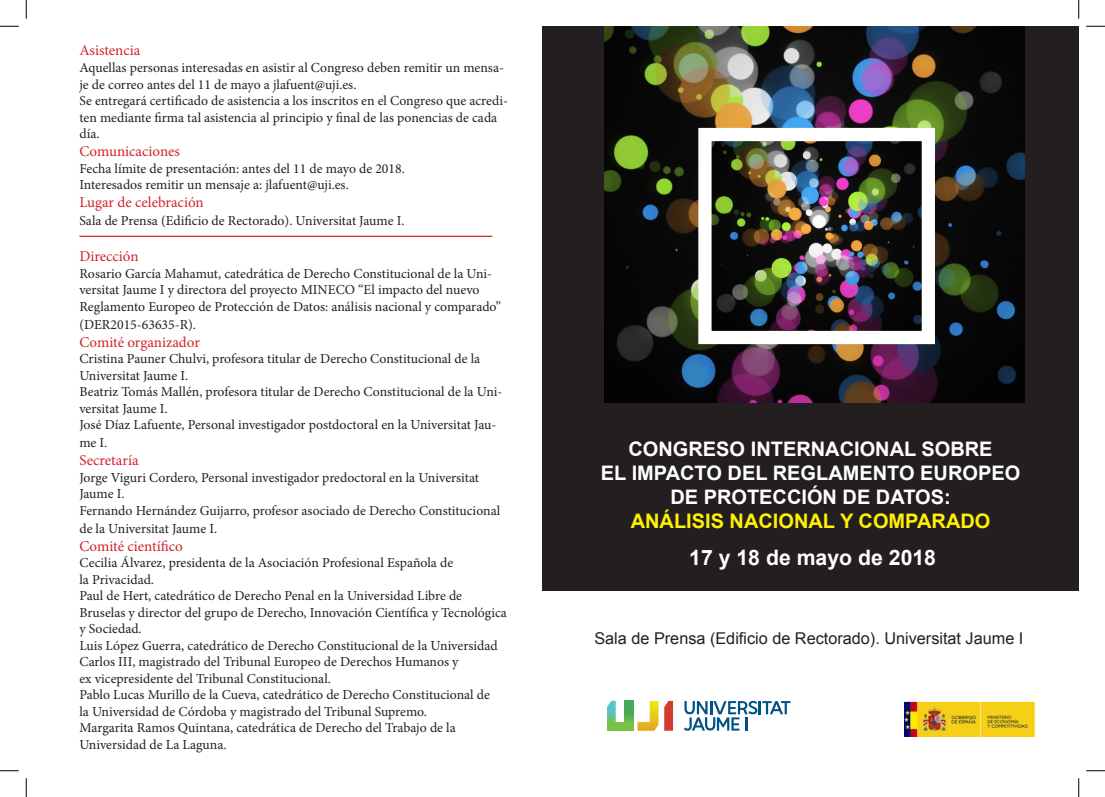
<style>
.page{position:relative;width:1105px;height:797px;background:#fff}
.page>*{position:absolute;margin:0;border:0;box-sizing:border-box;transform-origin:0 0}
.t1{font:24.75px "Arial";color:#fff}
.t2{font:700 23.38px/28px "Arial";color:#fff;text-align:center}
.t3{font:700 23.38px "Arial";color:#ffee01}
.t4{font:700 21.25px "Arial";color:#fff}
.t5{font:700 20px "Arial";color:#fff}
.t6{font:700 20px "Arial";color:#fff101}
.t7{font:17px "Arial";color:#231f20}
.t8{font:16.25px "Arial";color:#231f20}
.t9{font:15px "Minion Pro";color:#d1232a}
.t10{font:13.75px/16.5px "Minion Pro";color:#231f20}
</style>
<div class="page">
<div style="left:542px;top:26px;width:537px;height:381px;background:#231f20"></div>
<img style="left:604px;top:26px;width:421px;height:377px">
<img style="left:712px;top:142px;width:209px;height:188px">
<div style="left:698px;top:128px;width:237px;height:216px;border:13px solid #fff"></div>
<svg style="left:664px;top:701px;width:9px;height:29px"></svg>
<svg style="left:607px;top:701px;width:9px;height:21px"></svg>
<svg style="left:624px;top:701px;width:9px;height:21px"></svg>
<div style="left:607px;top:722px;width:26px;height:8px;background:#79c142"></div>
<svg style="left:637px;top:701px;width:21px;height:29px"></svg>
<svg style="left:684px;top:701px;width:106px;height:29px"></svg>
<img style="left:904px;top:701px;width:131px;height:35px">
<div style="left:542px;top:407px;width:537px;height:184px;background:#231f20"></div>
<hr style="left:79px;top:236px;width:413px;height:1px;background:#d1232a">
<svg style="left:0;top:25px;width:19px;height:2px"></svg>
<svg style="left:1086px;top:25px;width:19px;height:2px"></svg>
<svg style="left:0;top:770px;width:19px;height:1px"></svg>
<svg style="left:1086px;top:770px;width:19px;height:1px"></svg>
<svg style="left:25px;top:0;width:2px;height:19px"></svg>
<svg style="left:25px;top:778px;width:2px;height:19px"></svg>
<svg style="left:1078px;top:0;width:1px;height:19px"></svg>
<svg style="left:1078px;top:778px;width:1px;height:19px"></svg>
<p class="t9" style="left:79px;top:41px;width:63px">Asistencia</p>
<p class="t10" style="left:79px;top:59px;width:426px">Aquellas personas interesadas en asistir al Congreso deben remitir un mensa&shy;je de correo antes del 11 de mayo a jlafuent@uji.es.</p>
<p class="t10" style="left:79px;top:92px;width:430px">Se entregará certificado de asistencia a los inscritos en el Congreso que acredi&shy;ten mediante firma tal asistencia al principio y final de las ponencias de cada día.</p>
<p class="t9" style="left:79px;top:141px;width:102px">Comunicaciones</p>
<p class="t10" style="left:79px;top:160px;width:327px">Fecha límite de presentación: antes del 11 de mayo de 2018.</p>
<p class="t10" style="left:79px;top:176px;width:271px">Interesados remitir un mensaje a: jlafuent@uji.es.</p>
<p class="t9" style="left:79px;top:192px;width:126px">Lugar de celebración</p>
<p class="t10" style="left:79px;top:212px;width:327px">Sala de Prensa (Edificio de Rectorado). Universitat Jaume I.</p>
<p class="t9" style="left:79px;top:246px;width:61px">Dirección</p>
<p class="t10" style="left:79px;top:265px;width:423px">Rosario García Mahamut, catedrática de Derecho Constitucional de la Uni&shy;versitat Jaume I y directora del proyecto MINECO “El impacto del nuevo<br>Reglamento Europeo de Protección de Datos: análisis nacional y comparado”</p>
<p class="t10" style="left:79px;top:316px;width:118px">(DER2015-63635-R).</p>
<p class="t9" style="left:79px;top:332px;width:122px">Comité organizador</p>
<p class="t10" style="left:79px;top:350px;width:402px">Cristina Pauner Chulvi, profesora titular de Derecho Constitucional de la<br>Universitat Jaume I.</p>
<p class="t10" style="left:79px;top:383px;width:424px">Beatriz Tomás Mallén, profesora titular de Derecho Constitucional de la Uni&shy;versitat Jaume I.</p>
<p class="t10" style="left:79px;top:416px;width:418px;line-height:18px">José Díaz Lafuente, Personal investigador postdoctoral en la Universitat Jau&shy;me I.</p>
<p class="t9" style="left:79px;top:450px;width:61px">Secretaría</p>
<p class="t10" style="left:79px;top:469px;width:401px">Jorge Viguri Cordero, Personal investigador predoctoral en la Universitat<br>Jaume I.</p>
<p class="t10" style="left:79px;top:501px;width:422px;line-height:18px">Fernando Hernández Guijarro, profesor asociado de Derecho Constitucional de la Universitat Jaume I.</p>
<p class="t9" style="left:79px;top:536px;width:105px">Comité científico</p>
<p class="t10" style="left:79px;top:554px;width:375px">Cecilia Álvarez, presidenta de la Asociación Profesional Española de</p>
<p class="t10" style="left:79px;top:571px;width:76px">la Privacidad.</p>
<p class="t10" style="left:79px;top:587px;width:384px">Paul de Hert, catedrático de Derecho Penal en la Universidad Libre de</p>
<p class="t10" style="left:79px;top:604px;width:429px">Bruselas y director del grupo de Derecho, Innovación Científica y Tecnológica y Sociedad.</p>
<p class="t10" style="left:79px;top:637px;width:420px">Luis López Guerra, catedrático de Derecho Constitucional de la Universidad<br>Carlos III, magistrado del Tribunal Europeo de Derechos Humanos y</p>
<p class="t10" style="left:79px;top:670px;width:253px">ex vicepresidente del Tribunal Constitucional.</p>
<p class="t10" style="left:79px;top:686px;width:412px">Pablo Lucas Murillo de la Cueva, catedrático de Derecho Constitucional de</p>
<p class="t10" style="left:79px;top:703px;width:349px">la Universidad de Córdoba y magistrado del Tribunal Supremo.</p>
<p class="t10" style="left:79px;top:719px;width:378px">Margarita Ramos Quintana, catedrática de Derecho del Trabajo de la</p>
<p class="t10" style="left:79px;top:736px;width:149px">Universidad de La Laguna.</p>
<h2 class="t2" style="left:582px;top:430px;width:463px">CONGRESO INTERNACIONAL SOBRE EL<br>IMPACTO DEL REGLAMENTO EUROPEO<br>DE PROTECCIÓN DE DATOS:</h2>
<h2 class="t3" style="left:602px;top:512px;width:422px">ANÁLISIS NACIONAL Y COMPARADO</h2>
<p class="t5" style="left:628px;top:434px;width:366px">CONGRESO INTERNACIONAL SOBRE</p>
<p class="t5" style="left:601px;top:458px;width:421px">EL IMPACTO DEL REGLAMENTO EUROPEO</p>
<p class="t5" style="left:670px;top:482px;width:282px">DE PROTECCIÓN DE DATOS:</p>
<p class="t6" style="left:631px;top:506px;width:361px">ANÁLISIS NACIONAL Y COMPARADO</p>
<p class="t4" style="left:689px;top:543px;width:248px">17 y 18 de mayo de 2018</p>
<h1 class="t1" style="left:675px;top:484px;width:281px">17 y 18 de mayo de 2018</h1>
<p class="t8" style="left:594px;top:627px;width:430px">Sala de Prensa (Edificio de Rectorado). Universitat Jaume I</p>
<p class="t7" style="left:588px;top:631px;width:451px">Sala de Prensa (Edificio de Rectorado). Universitat Jaume I</p>
</div>
